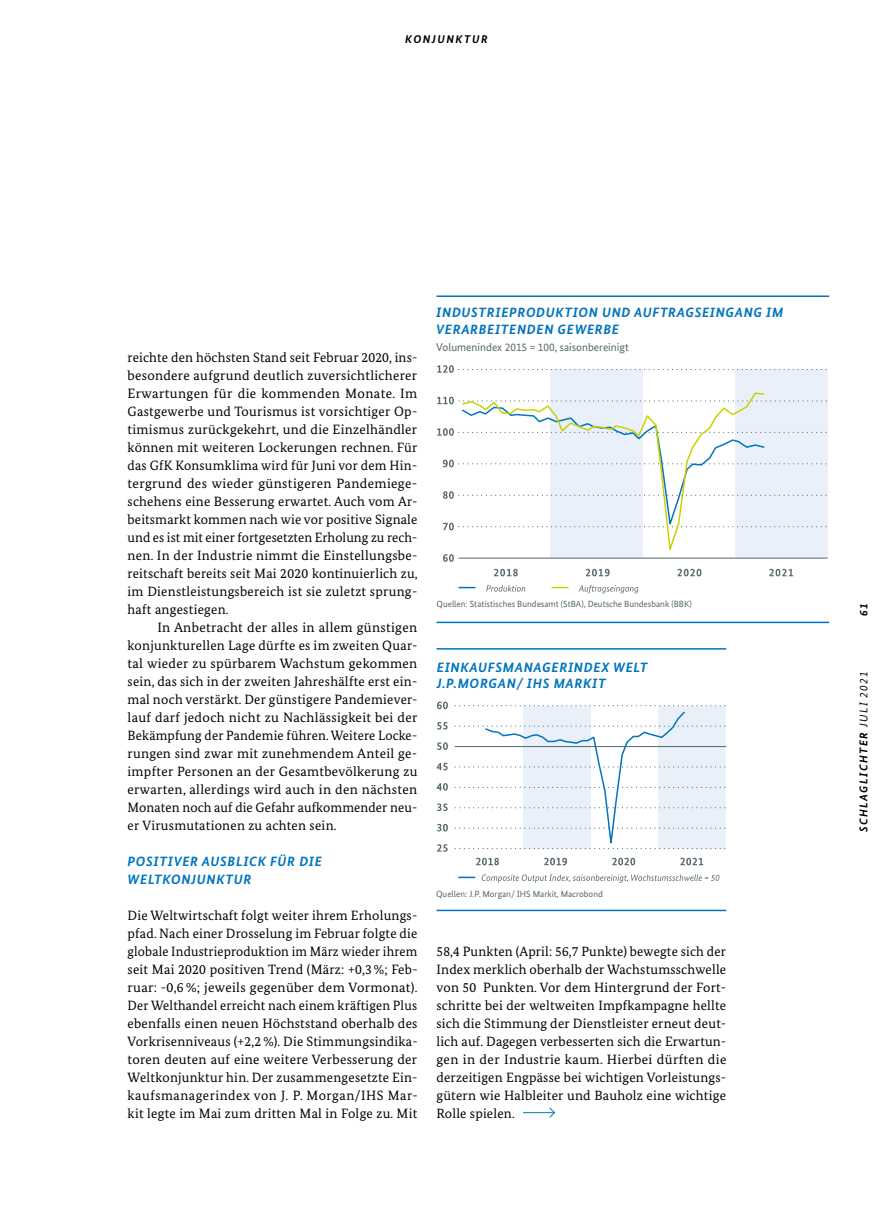
<style>
.page{position:relative;width:893px;height:1212px;background:#fff}
.page>*{position:absolute;margin:0;border:0;box-sizing:border-box;transform-origin:0 0}
.t1{font:13.5px/18px "Bundes Serif";letter-spacing:.02em;color:#000;text-align:justify}
.t2{font:italic 700 13.5px/16.2px "Bundes Sans";letter-spacing:.05em;color:#0075be}
.t3{font:11.25px "Bundes Sans";color:#57666d}
.t4{font:italic 700 11.25px "Bundes Sans";letter-spacing:.135em;color:#000}
.t5{font:9px "Bundes Sans";color:#57666d}
.s1{font-weight:400}
</style>
<div class="page">
<hr style="left:436px;top:648px;width:290px;height:2px;background:#0075be">
<hr style="left:436px;top:910px;width:290px;height:1px;background:#0075be">
<svg style="left:458px;top:877px;width:17px;height:1px"></svg>
<svg style="left:455px;top:705px;width:271px;height:160px"></svg>
<svg style="left:482px;top:874px;width:237px;height:9px"></svg>
<svg style="left:437px;top:844px;width:11px;height:8px"></svg>
<svg style="left:437px;top:824px;width:11px;height:7px"></svg>
<svg style="left:437px;top:803px;width:11px;height:8px"></svg>
<svg style="left:437px;top:783px;width:11px;height:8px"></svg>
<svg style="left:437px;top:763px;width:11px;height:7px"></svg>
<svg style="left:437px;top:742px;width:11px;height:8px"></svg>
<svg style="left:437px;top:722px;width:11px;height:7px"></svg>
<svg style="left:437px;top:701px;width:11px;height:8px"></svg>
<svg style="left:523px;top:1107px;width:32px;height:11px"></svg>
<hr style="left:436px;top:622px;width:393px;height:1px;background:#0075be">
<hr style="left:436px;top:295px;width:393px;height:2px;background:#0075be">
<div style="left:551px;top:370px;width:92px;height:188px;background:#e9f0fa"></div>
<div style="left:735px;top:369px;width:93px;height:189px;background:#e9f0fa"></div>
<hr style="left:458px;top:558px;width:370px;height:1px;background:#57666d">
<svg style="left:458px;top:587px;width:17px;height:1px"></svg>
<svg style="left:551px;top:587px;width:17px;height:1px"></svg>
<svg style="left:437px;top:365px;width:390px;height:8px"></svg>
<svg style="left:437px;top:397px;width:390px;height:133px"></svg>
<svg style="left:443px;top:554px;width:11px;height:8px"></svg>
<svg style="left:486px;top:585px;width:39px;height:7px"></svg>
<svg style="left:579px;top:585px;width:59px;height:8px"></svg>
<svg style="left:586px;top:569px;width:24px;height:7px"></svg>
<svg style="left:494px;top:569px;width:24px;height:7px"></svg>
<svg style="left:677px;top:569px;width:24px;height:7px"></svg>
<svg style="left:769px;top:569px;width:24px;height:7px"></svg>
<p class="t4" style="left:405px;top:32px;width:84px">KONJUNKTUR</p>
<p class="t1" style="left:128px;top:348px;width:292px">reichte den höchsten Stand seit Februar 2020, ins&shy;besondere aufgrund deutlich zuversichtlicherer Erwartungen für die kommenden Monate. Im Gastgewerbe und Tourismus ist vorsichtiger Op&shy;timismus zurückgekehrt, und die Einzelhändler können mit weiteren Lockerungen rechnen. Für das GfK Konsumklima wird für Juni vor dem Hin&shy;tergrund des wieder günstigeren Pandemiege&shy;schehens eine Besserung erwartet. Auch vom Ar&shy;beitsmarkt kommen nach wie vor positive Signale und es ist mit einer fortgesetzten Erholung zu rech&shy;nen. In der Industrie nimmt die Einstellungsbe&shy;reitschaft bereits seit Mai 2020 kontinuierlich zu, im Dienstleistungsbereich ist sie zuletzt sprung&shy;haft angestiegen.</p>
<p class="t1" style="left:128px;top:618px;width:291px;text-indent:30px">In Anbetracht der alles in allem günstigen konjunkturellen Lage dürfte es im zweiten Quar&shy;tal wieder zu spürbarem Wachstum gekommen sein, das sich in der zweiten Jahreshälfte erst ein&shy;mal noch verstärkt. Der günstigere Pandemiever&shy;lauf darf jedoch nicht zu Nachlässigkeit bei der Bekämpfung der Pandemie führen. Weitere Locke&shy;rungen sind zwar mit zunehmendem Anteil ge&shy;impfter Personen an der Gesamtbevölkerung zu erwarten, allerdings wird auch in den nächsten Monaten noch auf die Gefahr aufkommender neu&shy;er Virusmutationen zu achten sein.</p>
<p class="t2" style="left:128px;top:852px;width:196px;line-height:18px">POSITIVER AUSBLICK FÜR DIE<br>WELTKONJUNKTUR</p>
<p class="t1" style="left:128px;top:906px;width:292px">Die Weltwirtschaft folgt weiter ihrem Erholungs&shy;pfad. Nach einer Drosselung im Februar folgte die globale Industrieproduktion im März wieder ihrem seit Mai 2020 positiven Trend (März: +0,3%; Feb&shy;ruar: -0,6 %; jeweils gegenüber dem Vormonat).<br>Der Welthandel erreicht nach einem kräftigen Plus ebenfalls einen neuen Höchststand oberhalb des Vorkrisenniveaus (+2,2 %). Die Stimmungsindika&shy;toren deuten auf eine weitere Verbesserung der Weltkonjunktur hin. Der zusammengesetzte Ein&shy;kaufsmanagerindex von J. P. Morgan/IHS Mar&shy;kit legte im Mai zum dritten Mal in Folge zu. Mit</p>
<p class="t2" style="left:436px;top:305px;width:348px">INDUSTRIEPRODUKTION UND AUFTRAGSEINGANG IM<br>VERARBEITENDEN GEWERBE</p>
<p class="t3" style="left:436px;top:340px;width:194px">Volumenindex 2015 = 100, saisonbereinigt</p>
<p class="t5" style="left:437px;top:599px;width:257px">Quellen: Statistisches Bundesamt (StBA), Deutsche Bundesbank (BBK)</p>
<p class="t4" style="left:857px;top:616px;width:14px;rotate:-90deg">61</p>
<p class="t2" style="left:437px;top:659px;width:212px">EINKAUFSMANAGERINDEX WELT<br>J.P.MORGAN/ IHS MARKIT</p>
<p class="t5" style="left:436px;top:888px;width:168px">Quellen: J.P. Morgan/ IHS Markit, Macrobond</p>
<p class="t1" style="left:436px;top:942px;width:291px">58,4 Punkten (April: 56,7 Punkte) bewegte sich der Index merklich oberhalb der Wachstumsschwelle von 50 Punkten. Vor dem Hintergrund der Fort&shy;schritte bei der weltweiten Impfkampagne hellte sich die Stimmung der Dienstleister erneut deut&shy;lich auf. Dagegen verbesserten sich die Erwartun&shy;gen in der Industrie kaum. Hierbei dürften die derzeitigen Engpässe bei wichtigen Vorleistungs&shy;gütern wie Halbleiter und Bauholz eine wichtige Rolle spielen.</p>
<p class="t4" style="left:857px;top:832px;width:162px;rotate:-90deg">SCHLAGLICHTER <span class="s1">JULI 2021</span></p>
</div>
